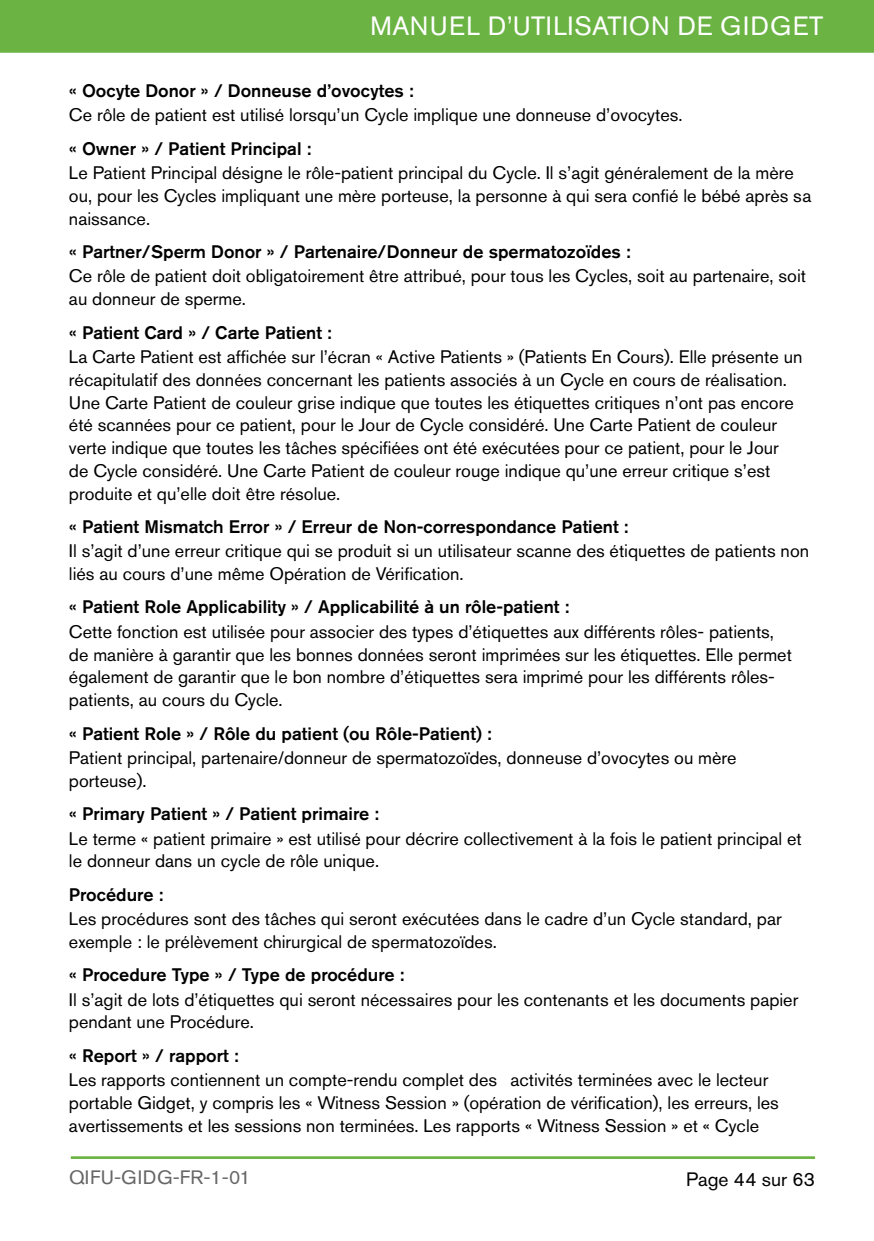
<style>
.page{position:relative;width:874px;height:1241px;background:#fff}
.page>*{position:absolute;margin:0;border:0;box-sizing:border-box;transform-origin:0 0}
.t1{font:26.25px "Akzidenz Grotesk Std";letter-spacing:.035em;color:#fff}
.t2{font:19.25px "Akzidenz Grotesk Std";letter-spacing:.02em;color:#666}
.t3{font:19.25px "Akzidenz Grotesk Std";color:#000}
.t4{font:18.03px/22.8px "Akzidenz Grotesk Std";color:#000}
.BOLD_LEVEL_HEADINGS{font:500 18.03px "Akzidenz Grotesk Std";color:#000}
</style>
<div class="page">
<div style="left:0;top:0;width:873px;height:53px;background:#6bb444"></div>
<hr style="left:71px;top:1156px;width:743px;height:1px;background:#6bb444">
<hr style="left:71px;top:1157px;width:743px;height:1px;background:#6bb444">
<h1 class="t1" style="left:370px;top:11px;width:454px">MANUEL D’UTILISATION DE GIDGET</h1>
<p class="BOLD_LEVEL_HEADINGS" style="left:69px;top:79px;width:346px">« Oocyte Donor » / Donneuse d’ovocytes :</p>
<p class="t4" style="left:69px;top:104px;width:614px">Ce rôle de patient est utilisé lorsqu’un Cycle implique une donneuse d’ovocytes.</p>
<p class="BOLD_LEVEL_HEADINGS" style="left:69px;top:137px;width:244px">« Owner » / Patient Principal :</p>
<p class="t4" style="left:69px;top:161px;width:743px">Le Patient Principal désigne le rôle-patient principal du Cycle. Il s’agit généralement de la mère ou, pour les Cycles impliquant une mère porteuse, la personne à qui sera confié le bébé après sa naissance.</p>
<p class="BOLD_LEVEL_HEADINGS" style="left:69px;top:240px;width:563px">« Partner/Sperm Donor » / Partenaire/Donneur de spermatozoïdes :</p>
<p class="t4" style="left:69px;top:265px;width:738px">Ce rôle de patient doit obligatoirement être attribué, pour tous les Cycles, soit au partenaire, soit au donneur de sperme.</p>
<p class="BOLD_LEVEL_HEADINGS" style="left:69px;top:321px;width:264px">« Patient Card » / Carte Patient :</p>
<p class="t4" style="left:69px;top:345px;width:734px">La Carte Patient est affichée sur l’écran « Active Patients » (Patients En Cours). Elle présente un récapitulatif des données concernant les patients associés à un Cycle en cours de réalisation.<br>Une Carte Patient de couleur grise indique que toutes les étiquettes critiques n’ont pas encore été scannées pour ce patient, pour le Jour de Cycle considéré. Une Carte Patient de couleur verte indique que toutes les tâches spécifiées ont été exécutées pour ce patient, pour le Jour de Cycle considéré. Une Carte Patient de couleur rouge indique qu’une erreur critique s’est produite et qu’elle doit être résolue.</p>
<p class="BOLD_LEVEL_HEADINGS" style="left:69px;top:515px;width:560px">« Patient Mismatch Error » / Erreur de Non-correspondance Patient :</p>
<p class="t4" style="left:69px;top:539px;width:741px">Il s’agit d’une erreur critique qui se produit si un utilisateur scanne des étiquettes de patients non liés au cours d’une même Opération de Vérification.</p>
<p class="BOLD_LEVEL_HEADINGS" style="left:69px;top:596px;width:501px">« Patient Role Applicability » / Applicabilité à un rôle-patient :</p>
<p class="t4" style="left:69px;top:620px;width:724px">Cette fonction est utilisée pour associer des types d’étiquettes aux différents rôles- patients, de manière à garantir que les bonnes données seront imprimées sur les étiquettes. Elle permet également de garantir que le bon nombre d’étiquettes sera imprimé pour les différents rôles&shy;patients, au cours du Cycle.</p>
<p class="BOLD_LEVEL_HEADINGS" style="left:69px;top:722px;width:424px">« Patient Role » / Rôle du patient (ou Rôle-Patient) :</p>
<p class="t4" style="left:69px;top:746px;width:668px">Patient principal, partenaire/donneur de spermatozoïdes, donneuse d’ovocytes ou mère porteuse).</p>
<p class="BOLD_LEVEL_HEADINGS" style="left:69px;top:802px;width:311px">« Primary Patient » / Patient primaire :</p>
<p class="t4" style="left:69px;top:826px;width:733px">Le terme « patient primaire » est utilisé pour décrire collectivement à la fois le patient principal et le donneur dans un cycle de rôle unique.</p>
<p class="BOLD_LEVEL_HEADINGS" style="left:69px;top:883px;width:96px">Procédure :</p>
<p class="t4" style="left:69px;top:907px;width:713px">Les procédures sont des tâches qui seront exécutées dans le cadre d’un Cycle standard, par exemple : le prélèvement chirurgical de spermatozoïdes.</p>
<p class="BOLD_LEVEL_HEADINGS" style="left:69px;top:963px;width:336px">« Procedure Type » / Type de procédure :</p>
<p class="t4" style="left:69px;top:987px;width:730px">Il s’agit de lots d’étiquettes qui seront nécessaires pour les contenants et les documents papier pendant une Procédure.</p>
<p class="BOLD_LEVEL_HEADINGS" style="left:69px;top:1044px;width:171px">« Report » / rapport :</p>
<p class="t4" style="left:69px;top:1068px;width:711px">Les rapports contiennent un compte-rendu complet des activités terminées avec le lecteur portable Gidget, y compris les « Witness Session » (opération de vérification), les erreurs, les avertissements et les sessions non terminées. Les rapports « Witness Session » et « Cycle</p>
<p class="t2" style="left:69px;top:1165px;width:183px">QIFU-GIDG-FR-1-01</p>
<p class="t3" style="left:685px;top:1167px;width:130px">Page 44 sur 63</p>
</div>
